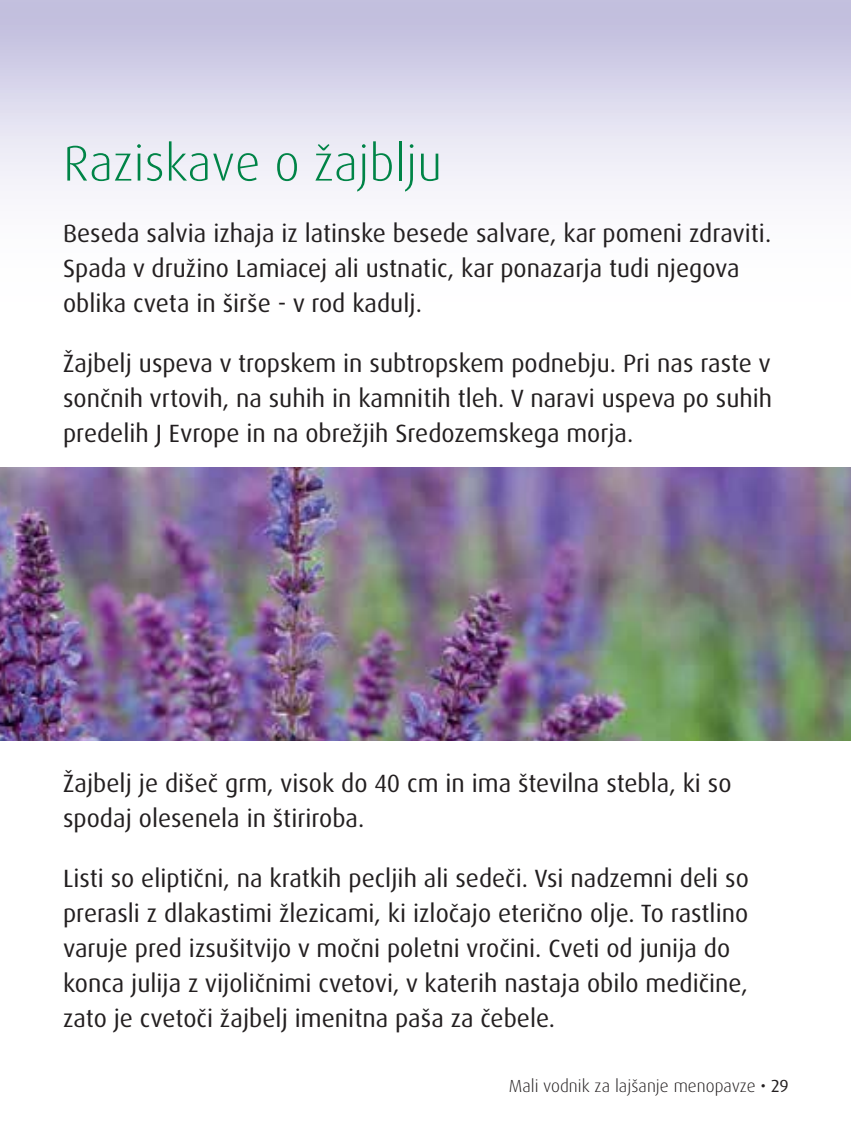
<style>
.page{position:relative;width:851px;height:1134px;background:#fff}
.page>*{position:absolute;margin:0;border:0;box-sizing:border-box;transform-origin:0 0}
.t1{font:300 50px "Dax Pro";color:#008447}
.t2{font:25px/35px "Dax Pro";color:#231f20}
.t3{font:300 17.5px "Dax Pro";color:#231f20}
.s1{font-weight:400}
</style>
<div class="page">
<svg style="left:0;top:0;width:850px;height:468px"></svg>
<img style="left:0;top:468px;width:850px;height:273px">
<h1 class="t1" style="left:63px;top:131px;width:380px">Raziskave o žajblju</h1>
<p class="t2" style="left:63px;top:215px;width:709px">Beseda salvia izhaja iz latinske besede salvare, kar pomeni zdraviti.<br>Spada v družino Lamiacej ali ustnatic, kar ponazarja tudi njegova oblika cveta in širše - v rod kadulj.</p>
<p class="t2" style="left:63px;top:345px;width:710px;text-align:justify">Žajbelj uspeva v tropskem in subtropskem podnebju. Pri nas raste v sončnih vrtovih, na suhih in kamnitih tleh. V naravi uspeva po suhih predelih J Evrope in na obrežjih Sredozemskega morja.</p>
<p class="t2" style="left:63px;top:765px;width:669px">Žajbelj je dišeč grm, visok do 40 cm in ima številna stebla, ki so spodaj olesenela in štiriroba.</p>
<p class="t2" style="left:63px;top:860px;width:687px">Listi so eliptični, na kratkih pecljih ali sedeči. Vsi nadzemni deli so prerasli z dlakastimi žlezicami, ki izločajo eterično olje. To rastlino varuje pred izsušitvijo v močni poletni vročini. Cveti od junija do konca julija z vijoličnimi cvetovi, v katerih nastaja obilo medičine, zato je cvetoči žajbelj imenitna paša za čebele.</p>
<p class="t3" style="left:508px;top:1074px;width:281px">Mali vodnik za lajšanje menopavze <span class="s1">• 29</span></p>
</div>
